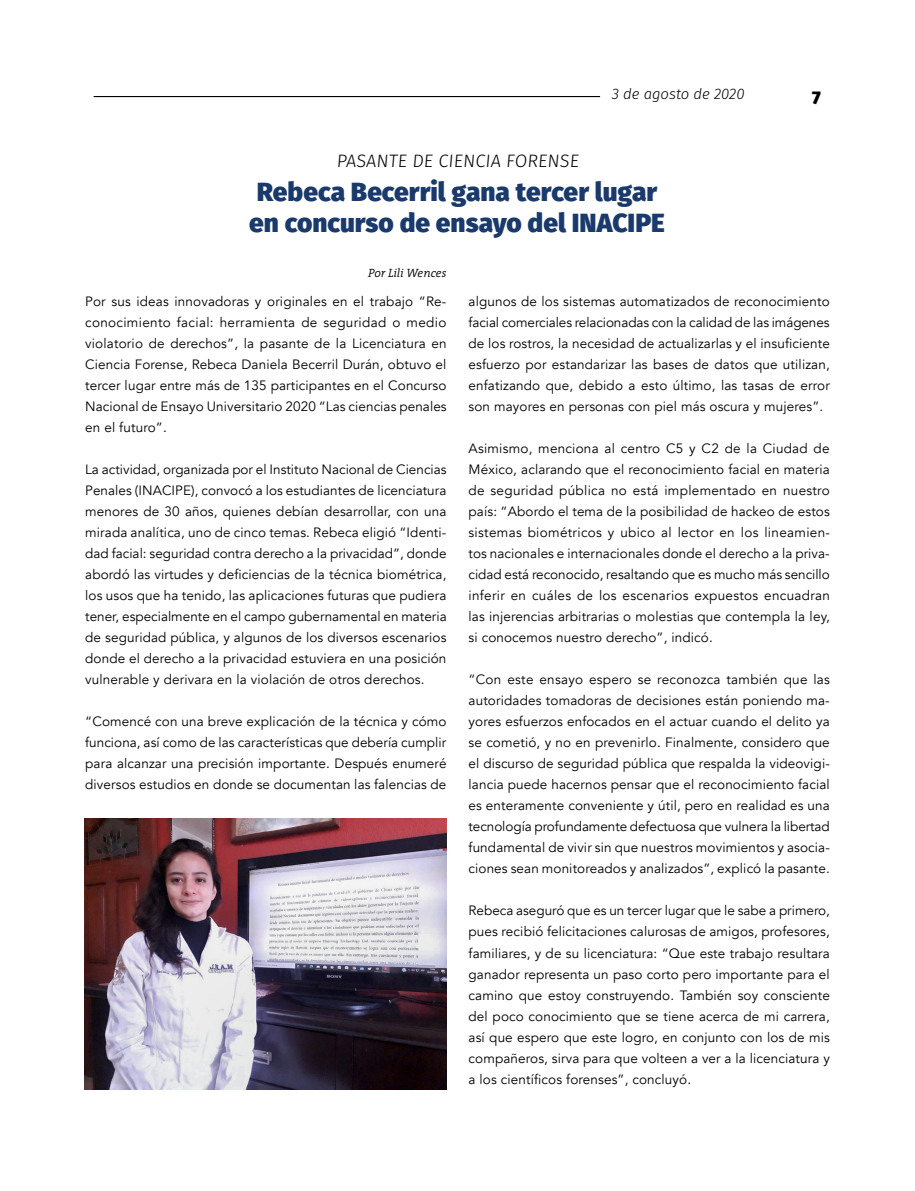
<style>
.page{position:relative;width:915px;height:1191px;background:#fff}
.page>*{position:absolute;margin:0;border:0;box-sizing:border-box;transform-origin:0 0}
.t1{font:800 26.25px/30px "Fira Sans";color:#1a3a6b}
.t2{font:300 18px "Fira Sans";color:#000}
.t3{font:900 18px "Fira Sans";color:#000}
.t4{font:italic 300 15px "Fira Sans";color:#000}
.t5{font:13.5px/21px "Avenir";letter-spacing:.01em;color:#000;text-align:justify}
.t6{font:italic 300 12px "The Serif";letter-spacing:-.005em;color:#000}
</style>
<div class="page">
<hr style="left:94px;top:96px;width:506px;height:1px;background:#000">
<img style="left:84px;top:818px;width:362px;height:272px">
<h2 class="t2" style="left:336px;top:148px;width:246px">PASANTE DE CIENCIA FORENSE</h2>
<p class="t4" style="left:611px;top:84px;width:134px">3 de agosto de 2020</p>
<h2 class="t3" style="left:812px;top:81px;width:10px">7</h2>
<h1 class="t1" style="left:249px;top:175px;width:417px">Rebeca Becerril gana tercer lugar en concurso de ensayo del INACIPE</h1>
<p class="t6" style="left:368px;top:263px;width:80px">Por Lili Wences</p>
<p class="t5" style="left:85px;top:291px;width:363px">Por sus ideas innovadoras y originales en el trabajo “Re&shy;conocimiento facial: herramienta de seguridad o medio violatorio de derechos”, la pasante de la Licenciatura en Ciencia Forense, Rebeca Daniela Becerril Durán, obtuvo el tercer lugar entre más de 135 participantes en el Concurso Nacional de Ensayo Universitario 2020 “Las ciencias penales en el futuro”.</p>
<p class="t5" style="left:85px;top:459px;width:363px">La actividad, organizada por el Instituto Nacional de Ciencias Penales (INACIPE), convocó a los estudiantes de licenciatura menores de 30 años, quienes debían desarrollar, con una mirada analítica, uno de cinco temas. Rebeca eligió “Identi&shy;dad facial: seguridad contra derecho a la privacidad”, donde abordó las virtudes y deficiencias de la técnica biométrica, los usos que ha tenido, las aplicaciones futuras que pudiera tener, especialmente en el campo gubernamental en materia de seguridad pública, y algunos de los diversos escenarios donde el derecho a la privacidad estuviera en una posición vulnerable y derivara en la violación de otros derechos.</p>
<p class="t5" style="left:85px;top:711px;width:362px">“Comencé con una breve explicación de la técnica y cómo funciona, así como de las características que debería cumplir para alcanzar una precisión importante. Después enumeré diversos estudios en donde se documentan las falencias de</p>
<p class="t5" style="left:468px;top:291px;width:362px">algunos de los sistemas automatizados de reconocimiento facial comerciales relacionadas con la calidad de las imágenes de los rostros, la necesidad de actualizarlas y el insuficiente esfuerzo por estandarizar las bases de datos que utilizan, enfatizando que, debido a esto último, las tasas de error son mayores en personas con piel más oscura y mujeres”.</p>
<p class="t5" style="left:468px;top:438px;width:363px">Asimismo, menciona al centro C5 y C2 de la Ciudad de México, aclarando que el reconocimiento facial en materia de seguridad pública no está implementado en nuestro país: “Abordo el tema de la posibilidad de hackeo de estos sistemas biométricos y ubico al lector en los lineamien&shy;tos nacionales e internacionales donde el derecho a la priva&shy;cidad está reconocido, resaltando que es mucho más sencillo inferir en cuáles de los escenarios expuestos encuadran las injerencias arbitrarias o molestias que contempla la ley, si conocemos nuestro derecho”, indicó.</p>
<p class="t5" style="left:468px;top:669px;width:363px">“Con este ensayo espero se reconozca también que las autoridades tomadoras de decisiones están poniendo ma&shy;yores esfuerzos enfocados en el actuar cuando el delito ya se cometió, y no en prevenirlo. Finalmente, considero que el discurso de seguridad pública que respalda la videovigi&shy;lancia puede hacernos pensar que el reconocimiento facial es enteramente conveniente y útil, pero en realidad es una tecnología profundamente defectuosa que vulnera la libertad fundamental de vivir sin que nuestros movimientos y asocia&shy;ciones sean monitoreados y analizados”, explicó la pasante.</p>
<p class="t5" style="left:468px;top:900px;width:363px">Rebeca aseguró que es un tercer lugar que le sabe a primero, pues recibió felicitaciones calurosas de amigos, profesores, familiares, y de su licenciatura: “Que este trabajo resultara ganador representa un paso corto pero importante para el camino que estoy construyendo. También soy consciente del poco conocimiento que se tiene acerca de mi carrera, así que espero que este logro, en conjunto con los de mis compañeros, sirva para que volteen a ver a la licenciatura y a los científicos forenses”, concluyó.</p>
</div>
